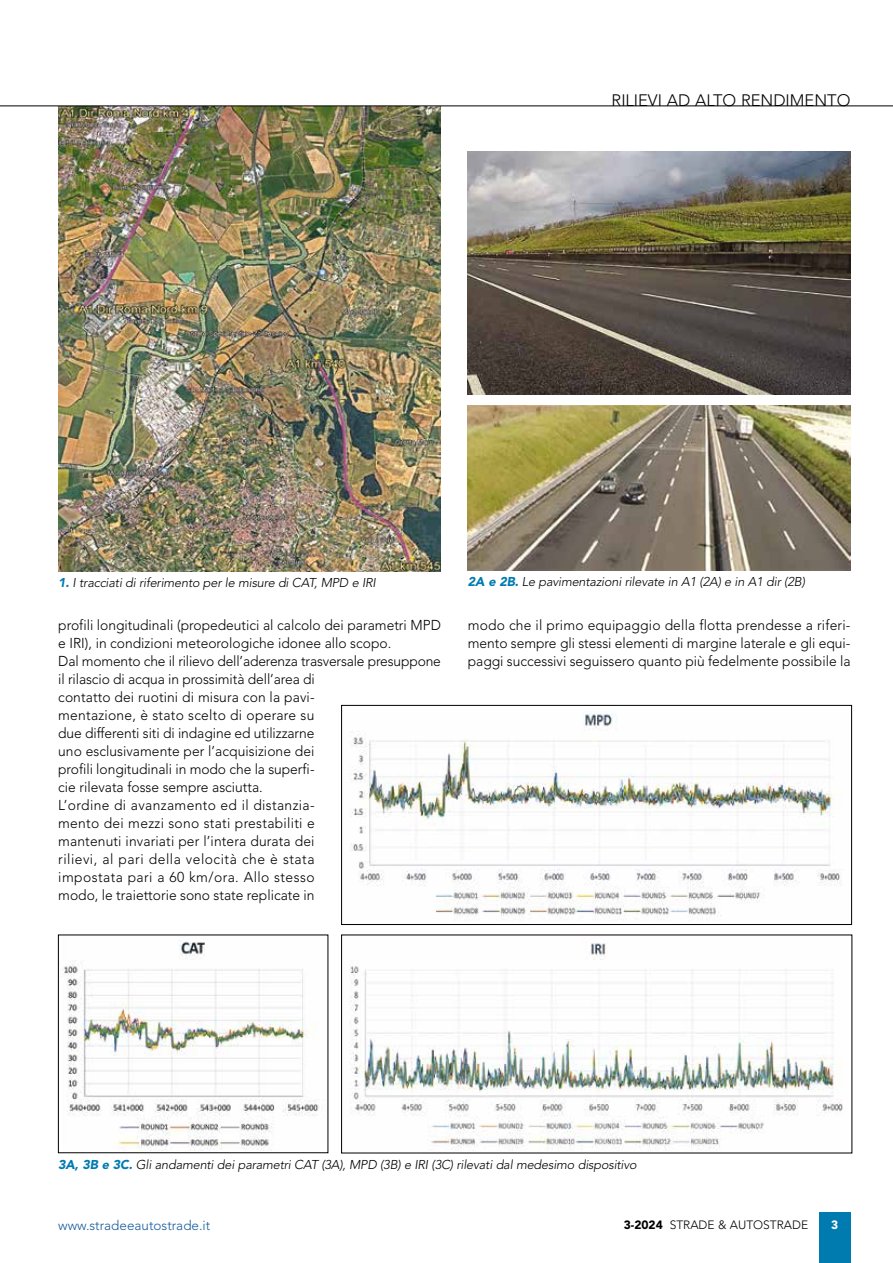
<style>
.page{position:relative;width:893px;height:1263px;background:#fff}
.page>*{position:absolute;margin:0;border:0;box-sizing:border-box;transform-origin:0 0}
.t1{font:300 16.5px "Avenir";color:#000}
.t2{font:300 14.25px/18px "Avenir";color:#000}
.t3{font:300 13.5px "Avenir";color:#165b9a}
.t4{font:italic 300 12.75px "Avenir";letter-spacing:-.015em;color:#000}
.t5{font:300 12px "Avenir";color:#000}
.t6{font:900 12px "Avenir";color:#fff}
.s1{font-weight:900;color:#007bb0}
.s2{font-weight:900}
</style>
<div class="page">
<div style="left:819px;top:1212px;width:31px;height:51px;background:#007bb0"></div>
<img style="left:58px;top:107px;width:383px;height:464px">
<img style="left:468px;top:406px;width:382px;height:164px">
<img style="left:468px;top:152px;width:382px;height:242px">
<img style="left:62px;top:940px;width:257px;height:210px">
<img style="left:350px;top:943px;width:493px;height:208px">
<img style="left:350px;top:713px;width:492px;height:208px">
<div style="left:341px;top:705px;width:511px;height:220px;border:1px solid #000"></div>
<hr style="left:0;top:106px;width:893px;height:1px;background:#000">
<p class="t1" style="left:612px;top:90px;width:240px">RILIEVI AD ALTO RENDIMENTO</p>
<p class="t4" style="left:58px;top:575px;width:319px"><span class="s1">1.</span> I tracciati di riferimento per le misure di CAT, MPD e IRI</p>
<p class="t4" style="left:468px;top:574px;width:339px"><span class="s1">2A e 2B.</span> Le pavimentazioni rilevate in A1 (2A) e in A1 dir (2B)</p>
<p class="t2" style="left:58px;top:616px;width:384px">profili longitudinali (propedeutici al calcolo dei parametri MPD e IRI), in condizioni meteorologiche idonee allo scopo.<br>Dal momento che il rilievo dell’aderenza trasversale presuppone il rilascio di acqua in prossimità dell’area di<br>contatto dei ruotini di misura con la pavi-<br>mentazione, è stato scelto di operare su<br>due differenti siti di indagine ed utilizzarne<br>uno esclusivamente per l’acquisizione dei<br>profili longitudinali in modo che la superfi-<br>cie rilevata fosse sempre asciutta.<br>L’ordine di avanzamento ed il distanzia-<br>mento dei mezzi sono stati prestabiliti e<br>mantenuti invariati per l’intera durata dei<br>rilievi, al pari della velocità che è stata<br>impostata pari a 60 km/ora. Allo stesso<br>modo, le traiettorie sono state replicate in</p>
<p class="t2" style="left:468px;top:616px;width:384px;text-align:justify">modo che il primo equipaggio della flotta prendesse a riferi&shy;mento sempre gli stessi elementi di margine laterale e gli equi&shy;paggi successivi seguissero quanto più fedelmente possibile la</p>
<p class="t4" style="left:58px;top:1157px;width:580px"><span class="s1">3A, 3B e 3C.</span> Gli andamenti dei parametri CAT (3A), MPD (3B) e IRI (3C) rilevati dal medesimo dispositivo</p>
<p class="t3" style="left:58px;top:1217px;width:154px">www.stradeeautostrade.it</p>
<p class="t5" style="left:624px;top:1217px;width:186px"><span class="s2">3-2024</span> STRADE &amp; AUTOSTRADE</p>
<p class="t6" style="left:831px;top:1217px;width:9px">3</p>
</div>
